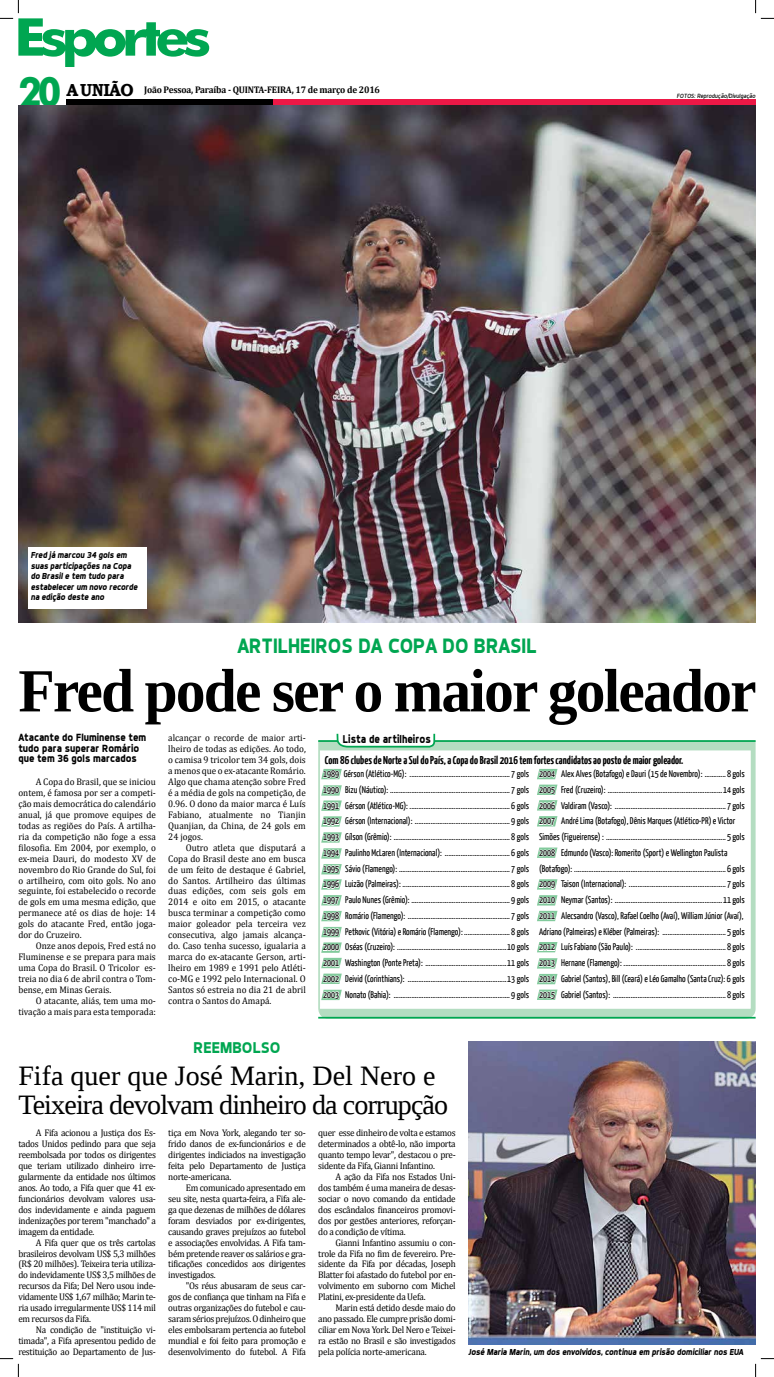
<style>
.page{position:relative;width:774px;height:1377px;background:#fff}
.page>*{position:absolute;margin:0;border:0;box-sizing:border-box;transform-origin:0 0}
.t1{font:700 61.25px "Liberation Serif";letter-spacing:-.03em;color:#000}
.t2{font:700 42px "Futura BT";color:#00a651;scale:.9 1}
.t3{font:28px/29.8px "Liberation Serif";letter-spacing:-.03em;color:#000}
.t4{font:700 21px "Dyno";color:#00a651;scale:.95 1}
.t5{font:700 15.75px "Dyno";color:#00a651}
.t6{font:700 11.38px "Yanone Kaffeesatz";color:#000}
.t7{font:700 11.38px "Dyno";color:#000;scale:.9 1}
.t8{font:700 10.5px/10.5px "Dyno";color:#000;scale:.95 1}
.t9{font:9.62px/10.9px "Cambria";letter-spacing:-.03em;color:#000;text-align:justify;scale:.95 1}
.t10{font:9.62px/15.8px "Yanone Kaffeesatz";color:#000;text-align:justify}
.t11{font:9.62px/10.9px "Cambria";color:#000;text-align:right;scale:.95 1}
.t12{font:700 9.62px "Cambria";letter-spacing:-.02em;color:#000;scale:.95 1}
.t13{font:italic 700 8.75px/10.5px "Dyno";letter-spacing:-.01em;color:#000;scale:.95 1}
.t14{font:italic 6.12px "Dyno";color:#000}
.s1{font-family:"Bookman Old Style";font-size:17.41px}
</style>
<div class="page">
<div style="left:66px;top:100px;width:214px;height:5px;background:#000"></div>
<div style="left:273px;top:100px;width:482px;height:5px;background:#ed1846"></div>
<img style="left:18px;top:105px;width:737px;height:517px">
<svg style="left:318px;top:741px;width:437px;height:275px;background:#b3ddc1"></svg>
<hr style="left:318px;top:740px;width:437px;height:1px;background:#00a651">
<hr style="left:318px;top:1016px;width:437px;height:2px;background:#00a651">
<div style="left:320px;top:750px;width:430px;height:258px;background:#fff;border:1px solid #fff"></div>
<svg style="left:321px;top:733px;width:115px;height:125px"></svg>
<svg style="left:321px;top:864px;width:21px;height:25px"></svg>
<svg style="left:321px;top:895px;width:21px;height:88px"></svg>
<svg style="left:321px;top:989px;width:21px;height:10px"></svg>
<svg style="left:537px;top:768px;width:20px;height:26px"></svg>
<svg style="left:537px;top:800px;width:20px;height:10px"></svg>
<svg style="left:537px;top:816px;width:20px;height:10px"></svg>
<svg style="left:537px;top:847px;width:20px;height:10px"></svg>
<svg style="left:537px;top:879px;width:20px;height:10px"></svg>
<svg style="left:537px;top:895px;width:20px;height:26px"></svg>
<svg style="left:537px;top:942px;width:20px;height:10px"></svg>
<svg style="left:537px;top:958px;width:20px;height:41px"></svg>
<div style="left:28px;top:547px;width:118px;height:62px;background:#fff"></div>
<img style="left:468px;top:1041px;width:287px;height:302px">
<svg style="left:0;top:0;width:209px;height:67px"></svg>
<svg style="left:0;top:1358px;width:19px;height:18px"></svg>
<svg style="left:755px;top:0;width:18px;height:19px"></svg>
<svg style="left:755px;top:1358px;width:18px;height:18px"></svg>
<h2 class="t2" style="left:18px;top:66px;width:49px">20</h2>
<p class="t12" style="left:66px;top:83px;width:331px"><span class="s1">AUNIÃO</span> João Pessoa, Paraíba - QUINTA-FEIRA, 17 de março de 2016</p>
<p class="t14" style="left:676px;top:93px;width:80px">FotoS: Reprodução/Divulgação</p>
<p class="t13" style="left:31px;top:550px;width:114px">Fred já marcou 34 gols em suas participações na Copa do Brasil e tem tudo para estabelecer um novo recorde na edição deste ano</p>
<h3 class="t4" style="left:237px;top:633px;width:316px">ARTILHEIROS DA COPA DO BRASIL</h3>
<h1 class="t1" style="left:18px;top:649px;width:739px">Fred pode ser o maior goleador</h1>
<p class="t8" style="left:18px;top:732px;width:136px">Atacante do Fluminense tem tudo para superar Romário que tem 36 gols marcados</p>
<p class="t9" style="left:18px;top:776px;width:146px;text-indent:17px">A Copa do Brasil, que se iniciou ontem, é famosa por ser a competi&shy;ção mais democrática do calendário anual, já que promove equipes de todas as regiões do País. A artilha&shy;ria da competição não foge a essa filosofia. Em 2004, por exemplo, o ex-meia Dauri, do modesto XV de novembro do Rio Grande do Sul, foi o artilheiro, com oito gols. No ano seguinte, foi estabelecido o recorde de gols em uma mesma edição, que permanece até os dias de hoje: 14 gols do atacante Fred, então joga&shy;dor do Cruzeiro.</p>
<p class="t9" style="left:18px;top:940px;width:146px;text-indent:17px">Onze anos depois, Fred está no Fluminense e se prepara para mais uma Copa do Brasil. O Tricolor es&shy;treia no dia 6 de abril contra o Tom&shy;bense, em Minas Gerais.</p>
<p class="t11" style="left:18px;top:995px;width:146px">O atacante, aliás, tem uma mo&shy;tivação a mais para esta temporada:</p>
<p class="t9" style="left:168px;top:732px;width:146px">alcançar o recorde de maior arti&shy;lheiro de todas as edições. Ao todo, o camisa 9 tricolor tem 34 gols, dois a menos que o ex-atacante Romário.<br>Algo que chama atenção sobre Fred é a média de gols na competição, de 0.96. O dono da maior marca é Luís Fabiano, atualmente no Tianjin Quanjian, da China, de 24 gols em 24 jogos.</p>
<p class="t9" style="left:168px;top:841px;width:146px;text-indent:17px">Outro atleta que disputará a Copa do Brasil deste ano em busca de um feito de destaque é Gabriel, do Santos. Artilheiro das últimas duas edições, com seis gols em 2014 e oito em 2015, o atacante busca terminar a competição como maior goleador pela terceira vez consecutiva, algo jamais alcança&shy;do. Caso tenha sucesso, igualaria a marca do ex-atacante Gerson, arti&shy;lheiro em 1989 e 1991 pelo Atléti&shy;co-MG e 1992 pelo Internacional. O Santos só estreia no dia 21 de abril contra o Santos do Amapá.</p>
<h3 class="t5" style="left:193px;top:1038px;width:88px">REEMBOLSO</h3>
<p class="t7" style="left:343px;top:732px;width:99px">Lista de artilheiros</p>
<p class="t6" style="left:325px;top:753px;width:360px">Com 86 clubes de Norte a Sul do País, a Copa do Brasil 2016 tem fortes candidatos ao posto de maior goleador.</p>
<p class="t10" style="left:323px;top:765px;width:207px">1989 Gérson (Atlético-MG): ......................................................... 7 gols 1990 Bizu (Náutico): .................................................................... 7 gols 1991 Gérson (Atlético-MG): ......................................................... 6 gols 1992 Gérson (Internacional): ...................................................... 9 gols 1993 Gílson (Grêmio): .................................................................. 8 gols 1994 Paulinho McLaren (Internacional): ..................................... 6 gols 1995 Sávio (Flamengo): ............................................................... 7 gols 1996 Luizão (Palmeiras): ............................................................. 8 gols 1997 Paulo Nunes (Grêmio): ........................................................ 9 gols 1998 Romário (Flamengo): .......................................................... 7 gols 1999 Petkovic (Vitória) e Romário (Flamengo): .......................... 8 gols 2000 Oséas (Cruzeiro): ..............................................................10 gols 2001 Washington (Ponte Preta): ..............................................11 gols 2002 Deivid (Corinthians): ........................................................13 gols 2003 Nonato (Bahia): .................................................................. 9 gols</p>
<p class="t10" style="left:539px;top:765px;width:207px;text-align:left">2004 Alex Alves (Botafogo) e Dauri (15 de Novembro): ............ 8 gols 2005 Fred (Cruzeiro): .................................................................14 gols 2006 Valdiram (Vasco): ............................................................... 7 gols 2007 André Lima (Botafogo), Dênis Marques (Atlético-PR) e Victor Simões (Figueirense) : .................................................................... 5 gols 2008 Edmundo (Vasco): Romerito (Sport) e Wellington Paulista (Botafogo): ...................................................................................... 6 gols 2009 Taison (Internacional): ....................................................... 7 gols 2010 Neymar (Santos): .............................................................11 gols 2011 Alecsandro (Vasco), Rafael Coelho (Avaí), William Júnior (Avaí), Adriano (Palmeiras) e Kléber (Palmeiras): .................................... 5 gols 2012 Luís Fabiano (São Paulo): ................................................... 8 gols 2013 Hernane (Flamengo): .......................................................... 8 gols 2014 Gabriel (Santos), Bill (Ceará) e Léo Gamalho (Santa Cruz): 6 gols 2015 Gabriel (Santos): ................................................................ 8 gols</p>
<h3 class="t3" style="left:18px;top:1060px;width:431px">Fifa quer que José Marin, Del Nero e<br>Teixeira devolvam dinheiro da corrupção</h3>
<p class="t9" style="left:18px;top:1127px;width:146px;text-indent:17px">A Fifa acionou a Justiça dos Es&shy;tados Unidos pedindo para que seja reembolsada por todos os dirigentes que teriam utilizado dinheiro irre&shy;gularmente da entidade nos últimos anos. Ao todo, a Fifa quer que 41 ex&shy;funcionários devolvam valores usa&shy;dos indevidamente e ainda paguem indenizações por terem "manchado" a imagem da entidade.</p>
<p class="t9" style="left:18px;top:1236px;width:146px;text-indent:17px">A Fifa quer que os três cartolas brasileiros devolvam US$ 5,3 milhões (R$ 20 milhões). Teixeira teria utiliza&shy;do indevidamente US$ 3,5 milhões de recursos da Fifa; Del Nero usou inde&shy;vidamente US$ 1,67 milhão; Marin te&shy;ria usado irregularmente US$ 114 mil em recursos da Fifa.</p>
<p class="t9" style="left:18px;top:1323px;width:146px;text-indent:17px">Na condição de "instituição vi&shy;timada", a Fifa apresentou pedido de restituição ao Departamento de Jus-</p>
<p class="t9" style="left:168px;top:1127px;width:146px">tiça em Nova York, alegando ter so&shy;frido danos de ex-funcionários e de dirigentes indiciados na investigação feita pelo Departamento de Justiça norte-americana.</p>
<p class="t9" style="left:168px;top:1181px;width:146px;text-indent:17px">Em comunicado apresentado em seu site, nesta quarta-feira, a Fifa ale&shy;ga que dezenas de milhões de dólares foram desviados por ex-dirigentes, causando graves prejuízos ao futebol e associações envolvidas. A Fifa tam&shy;bém pretende reaver os salários e gra&shy;tificações concedidos aos dirigentes investigados.</p>
<p class="t9" style="left:168px;top:1280px;width:146px;text-indent:17px">"Os réus abusaram de seus car&shy;gos de confiança que tinham na Fifa e outras organizações do futebol e cau&shy;saram sérios prejuízos. O dinheiro que eles embolsaram pertencia ao futebol mundial e foi feito para promoção e desenvolvimento do futebol. A Fifa</p>
<p class="t9" style="left:318px;top:1127px;width:146px">quer esse dinheiro de volta e estamos determinados a obtê-lo, não importa quanto tempo levar", destacou o pre&shy;sidente da Fifa, Gianni Infantino.</p>
<p class="t9" style="left:318px;top:1170px;width:146px;text-indent:17px">A ação da Fifa nos Estados Uni&shy;dos também é uma maneira de desas&shy;sociar o novo comando da entidade dos escândalos financeiros promovi&shy;dos por gestões anteriores, reforçan&shy;do a condição de vítima.</p>
<p class="t9" style="left:318px;top:1236px;width:146px;text-indent:17px">Gianni Infantino assumiu o con&shy;trole da Fifa no fim de fevereiro. Pre&shy;sidente da Fifa por décadas, Joseph Blatter foi afastado do futebol por en&shy;volvimento em suborno com Michel Platini, ex-presidente da Uefa.</p>
<p class="t9" style="left:318px;top:1302px;width:146px;text-indent:17px">Marin está detido desde maio do ano passado. Ele cumpre prisão domi&shy;ciliar em Nova York. Del Nero e Teixei&shy;ra estão no Brasil e são investigados pela polícia norte-americana.</p>
<p class="t13" style="left:468px;top:1345px;width:291px">José Maria Marin, um dos envolvidos, continua em prisão domiciliar nos EUA</p>
</div>
